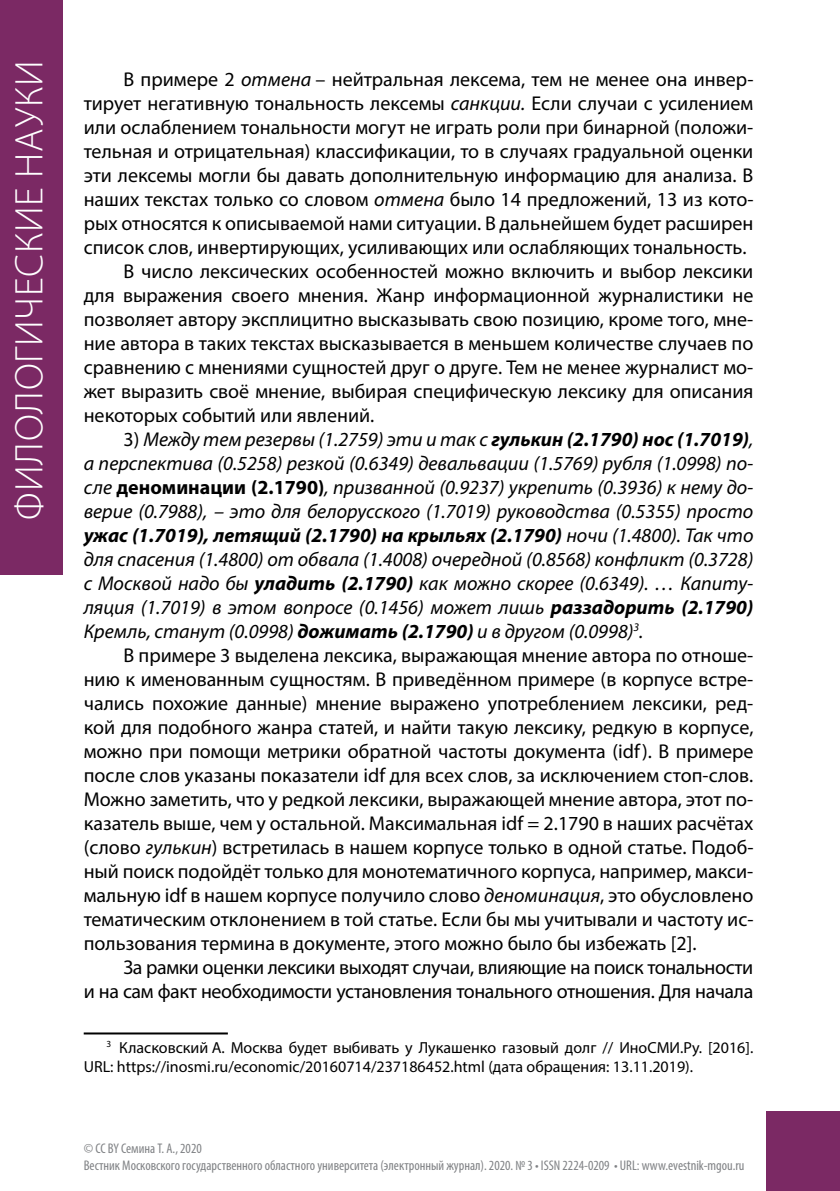
<style>
.page{position:relative;width:840px;height:1191px;background:#fff}
.page>*{position:absolute;margin:0;border:0;box-sizing:border-box;transform-origin:0 0}
.t1{font:300 40px "Myriad Pro";letter-spacing:.02em;color:#fff}
.t2{font:20px/24px "Myriad Pro";color:#000;text-align:justify}
.t3{font:italic 20px/24px "Myriad Pro";color:#000;text-align:justify}
.t4{font:20px/24px "Myriad Pro";letter-spacing:-.02em;color:#000;text-align:right}
.t5{font:16px/19.2px "Myriad Pro";color:#000}
.t6{font:condensed 14px/16.8px "Myriad Pro";color:#808285}
.s1{font-style:italic}
.s2{font-style:normal}
.s3{font-weight:700}
.s4{font-weight:700;font-style:normal}
</style>
<div class="page">
<div style="left:765px;top:1111px;width:74px;height:80px;background:#7b2964"></div>
<div style="left:0;top:0;width:62px;height:574px;background:#7b2964"></div>
<hr style="left:84px;top:1032px;width:144px;height:2px;background:#000">
<h1 class="t1" style="left:5px;top:519px;width:460px;rotate:-90deg">филологические науки</h1>
<p class="t2" style="left:123px;top:67px;width:631px">В примере 2 <span class="s1">отмена</span> – нейтральная лексема, тем не менее она инвер-</p>
<p class="t2" style="left:84px;top:91px;width:670px">тирует негативную тональность лексемы <span class="s1">санкции.</span> Если случаи с усилением</p>
<p class="t2" style="left:84px;top:115px;width:670px">или ослаблением тональности могут не играть роли при бинарной (положи-</p>
<p class="t2" style="left:84px;top:139px;width:670px">тельная и отрицательная) классификации, то в случаях градуальной оценки</p>
<p class="t2" style="left:84px;top:163px;width:670px">эти лексемы могли бы давать дополнительную информацию для анализа. В</p>
<p class="t2" style="left:84px;top:187px;width:671px">наших текстах только со словом <span class="s1">отмена</span> было 14 предложений, 13 из кото-</p>
<p class="t2" style="left:84px;top:211px;width:670px">рых относятся к описываемой нами ситуации. В дальнейшем будет расширен</p>
<p class="t2" style="left:84px;top:235px;width:664px">список слов, инвертирующих, усиливающих или ослабляющих тональность.</p>
<p class="t2" style="left:123px;top:259px;width:631px">В число лексических особенностей можно включить и выбор лексики</p>
<p class="t2" style="left:84px;top:283px;width:670px">для выражения своего мнения. Жанр информационной журналистики не</p>
<p class="t2" style="left:84px;top:307px;width:670px">позволяет автору эксплицитно высказывать свою позицию, кроме того, мне-</p>
<p class="t2" style="left:84px;top:331px;width:670px">ние автора в таких текстах высказывается в меньшем количестве случаев по</p>
<p class="t2" style="left:84px;top:355px;width:670px">сравнению с мнениями сущностей друг о друге. Тем не менее журналист мо-</p>
<p class="t2" style="left:84px;top:379px;width:670px">жет выразить своё мнение, выбирая специфическую лексику для описания</p>
<p class="t2" style="left:84px;top:403px;width:292px">некоторых событий или явлений.</p>
<p class="t3" style="left:84px;top:427px;width:671px;text-indent:40px"><span class="s2">3)</span> Между тем резервы (1.2759) эти и так с <span class="s3">гулькин (2.1790) нос (1.7019)</span>, а перспектива (0.5258) резкой (0.6349) девальвации (1.5769) рубля (1.0998) по&shy;сле <span class="s4">деноминации (2.1790)</span>, призванной (0.9237) укрепить (0.3936) к нему до&shy;верие (0.7988), – это для белорусского (1.7019) руководства (0.5355) просто <span class="s3">ужас (1.7019), летящий (2.1790) на крыльях (2.1790)</span> ночи (1.4800). Так что для спасения (1.4800) от обвала (1.4008) очередной (0.8568) конфликт (0.3728) с Москвой надо бы <span class="s3">уладить (2.1790)</span> как можно скорее (0.6349). … Капиту&shy;ляция (1.7019) в этом вопросе (0.1456) может лишь <span class="s3">раззадорить (2.1790)<br></span>Кремль, станут (0.0998) <span class="s3">дожимать (2.1790)</span> и в другом (0.0998)<sup>3</sup>.</p>
<p class="t2" style="left:84px;top:643px;width:671px;text-indent:40px">В примере 3 выделена лексика, выражающая мнение автора по отноше&shy;нию к именованным сущностям. В приведённом примере (в корпусе встре&shy;чались похожие данные) мнение выражено употреблением лексики, ред&shy;кой для подобного жанра статей, и найти такую лексику, редкую в корпусе, можно при помощи метрики обратной частоты документа (idf). В примере после слов указаны показатели idf для всех слов, за исключением стоп-слов.<br>Можно заметить, что у редкой лексики, выражающей мнение автора, этот по&shy;казатель выше, чем у остальной. Максимальная idf = 2.1790 в наших расчётах (слово <span class="s1">гулькин</span>) встретилась в нашем корпусе только в одной статье. Подоб&shy;ный поиск подойдёт только для монотематичного корпуса, например, макси&shy;мальную idf в нашем корпусе получило слово <span class="s1">деноминация</span>, это обусловлено тематическим отклонением в той статье. Если бы мы учитывали и частоту ис&shy;пользования термина в документе, этого можно было бы избежать [2].</p>
<p class="t4" style="left:84px;top:955px;width:670px">За рамки оценки лексики выходят случаи, влияющие на поиск тональности<br>и на сам факт необходимости установления тонального отношения. Для начала</p>
<p class="t5" style="left:84px;top:1037px;width:670px;text-indent:23px"><sup>3</sup> Класковский А. Москва будет выбивать у Лукашенко газовый долг // ИноСМИ.Ру. [2016].<br>URL: https://inosmi.ru/economic/20160714/237186452.html (дата обращения: 13.11.2019).</p>
<p class="t6" style="left:84px;top:1139px;width:662px">© CC BY Семина Т. А., 2020<br>Вестник Московского государственного областного университета (электронный журнал). 2020. № 3 • ISSN 2224-0209 • URL: www.evestnik-mgou.ru</p>
</div>
